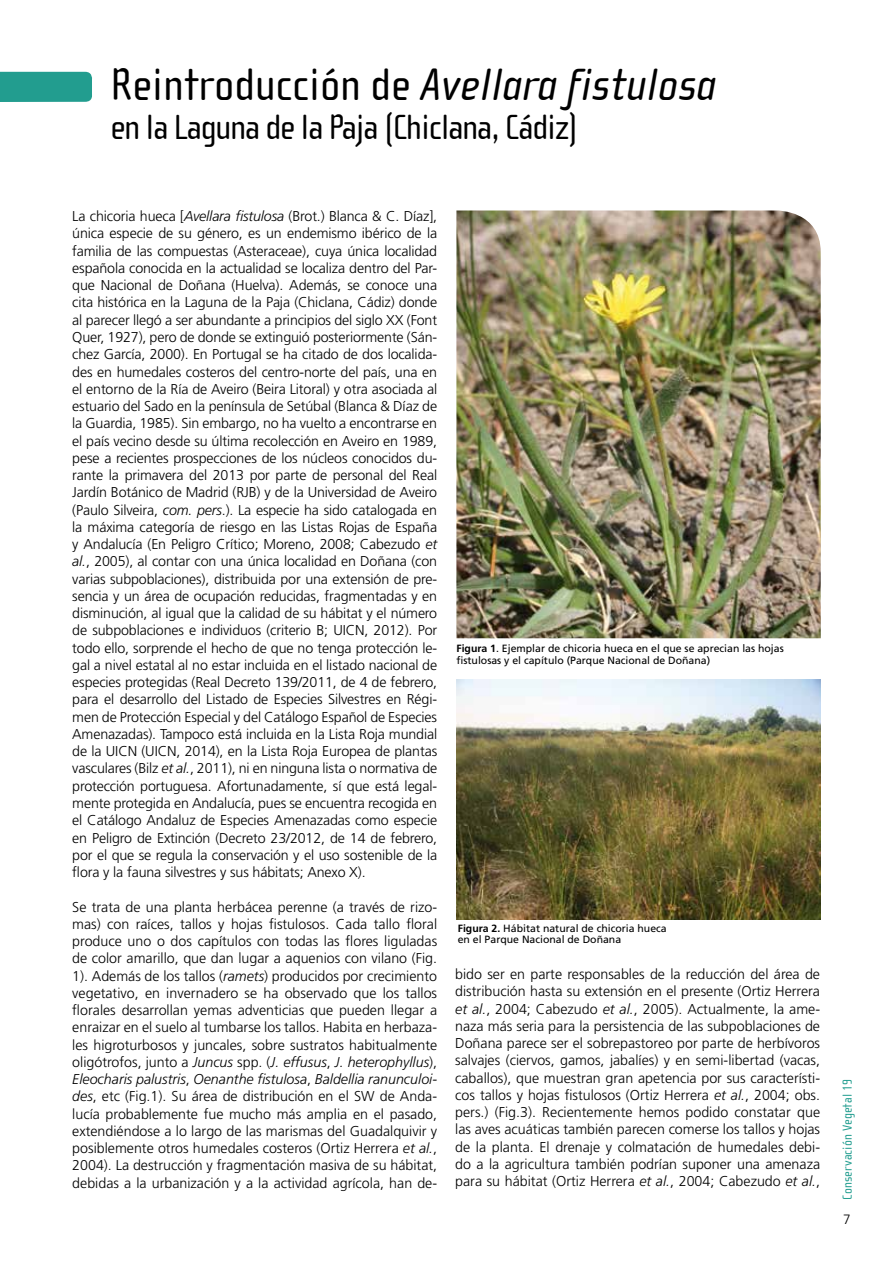
<style>
.page{position:relative;width:893px;height:1263px;background:#fff}
.page>*{position:absolute;margin:0;border:0;box-sizing:border-box;transform-origin:0 0}
.t1{font:italic 46.5px "Cholla Sans";color:#000}
.t2{font:36px "Cholla Sans";letter-spacing:-.03em;color:#000}
.t3{font:300 14.25px/17.2px "Frutiger";color:#000;text-align:justify}
.t4{font:13.5px "Cholla Sans";letter-spacing:.01em;color:#229d8f}
.t5{font:300 13.5px "Frutiger";color:#000}
.t6{font:10.5px/11.6px "Frutiger";color:#000}
.s1{font-style:normal}
.s2{font-style:italic}
.s3{font-weight:700}
</style>
<div class="page">
<div style="left:0;top:72px;width:92px;height:30px;background:#229d8f"></div>
<img style="left:456px;top:210px;width:365px;height:428px">
<img style="left:456px;top:679px;width:365px;height:240px">
<h1 class="t1" style="left:111px;top:59px;width:608px"><span class="s1">Reintroducción de</span> Avellara fistulosa</h1>
<h2 class="t2" style="left:111px;top:108px;width:469px">en la Laguna de la Paja (Chiclana, Cádiz)</h2>
<p class="t3" style="left:72px;top:208px;width:366px">La chicoria hueca [<span class="s2">Avellara fistulosa</span> (Brot.) Blanca &amp; C. Díaz], única especie de su género, es un endemismo ibérico de la familia de las compuestas (Asteraceae), cuya única localidad española conocida en la actualidad se localiza dentro del Par&shy;que Nacional de Doñana (Huelva). Además, se conoce una cita histórica en la Laguna de la Paja (Chiclana, Cádiz) donde al parecer llegó a ser abundante a principios del siglo XX (Font Quer, 1927), pero de donde se extinguió posteriormente (Sán&shy;chez García, 2000). En Portugal se ha citado de dos localida&shy;des en humedales costeros del centro-norte del país, una en el entorno de la Ría de Aveiro (Beira Litoral) y otra asociada al estuario del Sado en la península de Setúbal (Blanca &amp; Díaz de la Guardia, 1985). Sin embargo, no ha vuelto a encontrarse en el país vecino desde su última recolección en Aveiro en 1989, pese a recientes prospecciones de los núcleos conocidos du&shy;rante la primavera del 2013 por parte de personal del Real Jardín Botánico de Madrid (RJB) y de la Universidad de Aveiro (Paulo Silveira, <span class="s2">com. pers</span>.). La especie ha sido catalogada en la máxima categoría de riesgo en las Listas Rojas de España y Andalucía (En Peligro Crítico; Moreno, 2008; Cabezudo <span class="s2">et al.</span>, 2005), al contar con una única localidad en Doñana (con varias subpoblaciones), distribuida por una extensión de pre&shy;sencia y un área de ocupación reducidas, fragmentadas y en disminución, al igual que la calidad de su hábitat y el número de subpoblaciones e individuos (criterio B; UICN, 2012). Por todo ello, sorprende el hecho de que no tenga protección le&shy;gal a nivel estatal al no estar incluida en el listado nacional de especies protegidas (Real Decreto 139/2011, de 4 de febrero, para el desarrollo del Listado de Especies Silvestres en Régi&shy;men de Protección Especial y del Catálogo Español de Especies Amenazadas). Tampoco está incluida en la Lista Roja mundial de la UICN (UICN, 2014), en la Lista Roja Europea de plantas vasculares (Bilz <span class="s2">et al.</span>, 2011), ni en ninguna lista o normativa de protección portuguesa. Afortunadamente, sí que está legal&shy;mente protegida en Andalucía, pues se encuentra recogida en el Catálogo Andaluz de Especies Amenazadas como especie en Peligro de Extinción (Decreto 23/2012, de 14 de febrero, por el que se regula la conservación y el uso sostenible de la flora y la fauna silvestres y sus há bitats; Anexo X).</p>
<p class="t3" style="left:72px;top:898px;width:366px">Se trata de una planta herbácea perenne (a través de rizo&shy;mas) con raíces, tallos y hojas fistulosos. Cada tallo floral produce uno o dos capítulos con todas las flores liguladas de color amarillo, que dan lugar a aquenios con vilano (Fig.<br>1). Además de los tallos (<span class="s2">ramets</span>) producidos por crecimiento vegetativo, en invernadero se ha observado que los tallos florales desarrollan yemas adventicias que pueden llegar a enraizar en el suelo al tumbarse los tallos. Habita en herbaza&shy;les higroturbosos y juncales, sobre sustratos habitualmente oligótrofos, junto a <span class="s2">Juncus</span> spp. (<span class="s2">J. effusus</span>, <span class="s2">J. heterophyllus</span>), <span class="s2">Eleocharis palustris</span>, <span class="s2">Oenanthe fistulosa</span>, <span class="s2">Baldellia ranunculoi&shy;des</span>, etc (Fig.1). Su área de distribución en el SW de Anda&shy;lucía probablemente fue mucho más amplia en el pasado, extendiéndose a lo largo de las marismas del Guadalquivir y posiblemente otros humedales costeros (Ortiz Herrera <span class="s2">et al.</span>, 2004). La destrucción y fragmentación masiva de su hábitat, debidas a la urbanización y a la actividad agrícola, han de-</p>
<p class="t6" style="left:456px;top:643px;width:329px"><span class="s3">Figura 1</span>. Ejemplar de chicoria hueca en el que se aprecian las hojas fistulosas y el capítulo (Parque Nacional de Doñana)</p>
<p class="t6" style="left:458px;top:922px;width:210px"><span class="s3">Figura 2.</span> Hábitat natural de chicoria hueca en el Parque Nacional de Doñana</p>
<p class="t3" style="left:455px;top:966px;width:366px">bido ser en parte responsables de la reducción del área de distribución hasta su extensión en el presente (Ortiz Herrera <span class="s2">et al.</span>, 2004; Cabezudo <span class="s2">et al.</span>, 2005). Actualmente, la ame&shy;naza más seria para la persistencia de las subpoblaciones de Doñana parece ser el sobrepastoreo por parte de herbívoros salvajes (ciervos, gamos, jabalíes) y en semi-libertad (vacas, caballos), que muestran gran apetencia por sus característi&shy;cos tallos y hojas fistulosos (Ortiz Herrera <span class="s2">et al.</span>, 2004; obs. pers.) (Fig.3). Recientemente hemos podido constatar que las aves acuáticas también parecen comerse los tallos y hojas de la planta. El drenaje y colmatación de humedales debi&shy;do a la agricultura también podrían suponer una amenaza para su hábitat (Ortiz Herrera <span class="s2">et al.</span>, 2004; Cabezudo <span class="s2">et al.</span>,</p>
<p class="t4" style="left:840px;top:1200px;width:123px;rotate:-90deg">Conservación Vegetal 19</p>
<p class="t5" style="left:843px;top:1212px;width:9px">7</p>
</div>
